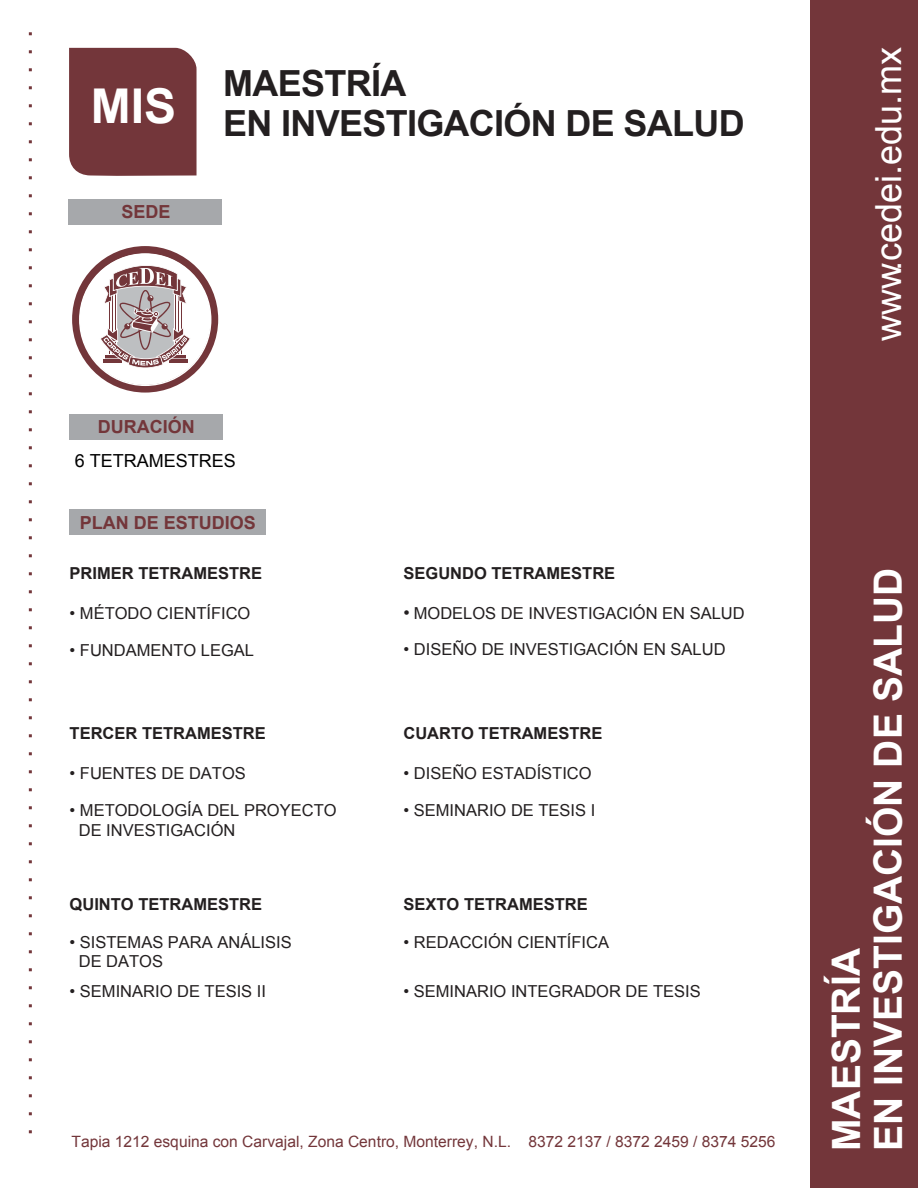
<style>
.page{position:relative;width:918px;height:1188px;background:#fff}
.page>*{position:absolute;margin:0;border:0;box-sizing:border-box;transform-origin:0 0}
.t1{font:700 48px "Arial";color:#fff}
.t2{font:700 39px/41.8px "Arial";color:#fff}
.t3{font:700 36px/40.5px "Arial";letter-spacing:-.02em;color:#231f20}
.t4{font:36px "Arial";color:#fff}
.t5{font:700 18px "Arial";color:#73363a}
.t6{font:18px "Arial";color:#000}
.t7{font:16.5px/19.8px "Arial";color:#231f20}
.t8{font:700 16.5px "Arial";color:#231f20}
.t9{font:15.6px "Arial";color:#73363a}
.s1{font-size:18px}
</style>
<div class="page">
<div style="left:810px;top:0;width:108px;height:1188px;background:#73363a"></div>
<div style="left:69px;top:48px;width:128px;height:128px;background:#73363a"></div>
<svg style="left:29px;top:32px;width:3px;height:1102px"></svg>
<div style="left:69px;top:199px;width:153px;height:26px;background:#a6a8ab"></div>
<div style="left:69px;top:414px;width:153px;height:26px;background:#a6a8ab"></div>
<div style="left:69px;top:509px;width:197px;height:26px;background:#a6a8ab"></div>
<svg style="left:72px;top:246px;width:146px;height:147px"></svg>
<h1 class="t1" style="left:91px;top:73px;width:87px">MIS</h1>
<p class="t5" style="left:121px;top:199px;width:51px">SEDE</p>
<h3 class="t3" style="left:223px;top:63px;width:523px">MAESTRÍA<br>EN INVESTIGACIÓN DE SALUD</h3>
<p class="t5" style="left:98px;top:414px;width:98px">DURACIÓN</p>
<p class="t6" style="left:75px;top:448px;width:163px">6 TETRAMESTRES</p>
<p class="t5" style="left:80px;top:510px;width:178px">PLAN DE ESTUDIOS</p>
<p class="t8" style="left:70px;top:561px;width:194px">PRIMER TETRAMESTRE</p>
<p class="t7" style="left:70px;top:603px;width:182px">• MÉTODO CIENTÍFICO</p>
<p class="t7" style="left:70px;top:640px;width:186px">• FUNDAMENTO LEGAL</p>
<p class="t8" style="left:70px;top:721px;width:198px">TERCER TETRAMESTRE</p>
<p class="t7" style="left:70px;top:763px;width:178px">• FUENTES DE DATOS</p>
<p class="t7" style="left:79px;top:800px;width:259px;text-indent:-9px">• METODOLOGÍA DEL PROYECTO<br>DE INVESTIGACIÓN</p>
<p class="t8" style="left:70px;top:893px;width:194px">QUINTO TETRAMESTRE</p>
<p class="t7" style="left:79px;top:932px;width:215px;text-indent:-9px">• SISTEMAS PARA ANÁLISIS<br>DE DATOS</p>
<p class="t7" style="left:70px;top:981px;width:198px">• SEMINARIO DE TESIS II</p>
<p class="t8" style="left:404px;top:561px;width:213px">SEGUNDO TETRAMESTRE</p>
<p class="t7" style="left:404px;top:603px;width:343px"><span class="s1">•</span> MODELOS DE INVESTIGACIÓN EN SALUD</p>
<p class="t7" style="left:404px;top:640px;width:324px">• DISEÑO DE INVESTIGACIÓN EN SALUD</p>
<p class="t8" style="left:404px;top:721px;width:200px">CUARTO TETRAMESTRE</p>
<p class="t7" style="left:404px;top:763px;width:190px">• DISEÑO ESTADÍSTICO</p>
<p class="t7" style="left:404px;top:800px;width:193px">• SEMINARIO DE TESIS I</p>
<p class="t8" style="left:404px;top:893px;width:186px">SEXTO TETRAMESTRE</p>
<p class="t7" style="left:404px;top:932px;width:207px">• REDACCIÓN CIENTÍFICA</p>
<p class="t7" style="left:404px;top:981px;width:299px">• SEMINARIO INTEGRADOR DE TESIS</p>
<p class="t9" style="left:71px;top:1131px;width:706px">Tapia 1212 esquina con Carvajal, Zona Centro, Monterrey, N.L. 8372 2137 / 8372 2459 / 8374 5256</p>
<h3 class="t4" style="left:864px;top:271px;width:226px;rotate:-90deg">m. ude . i edec . x</h3>
<h3 class="t4" style="left:864px;top:341px;width:80px;rotate:-90deg">www</h3>
<h2 class="t2" style="left:826px;top:1151px;width:584px;rotate:-90deg">MAESTRÍA<br>EN INVESTIGACIÓN DE SALUD</h2>
</div>
